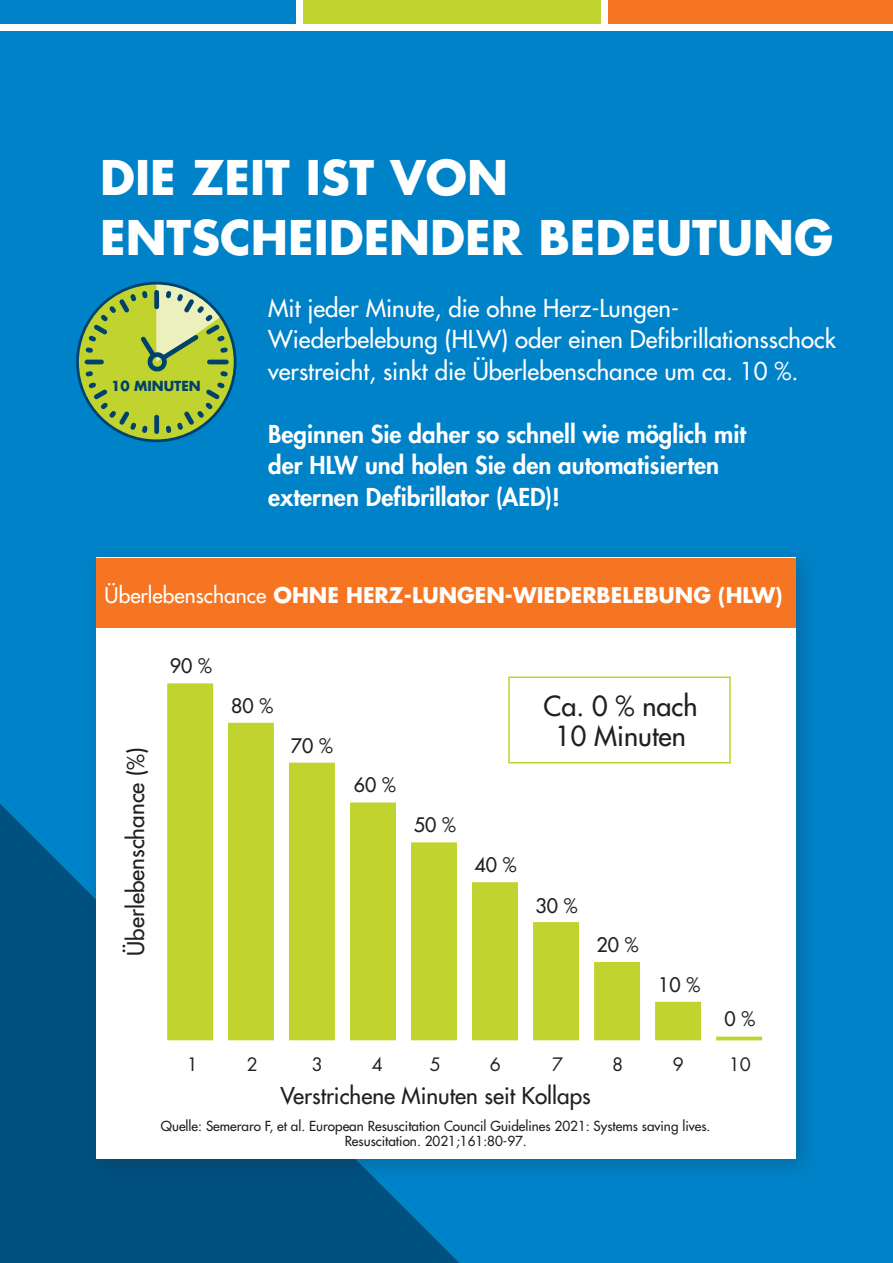
<style>
.page{position:relative;width:893px;height:1263px;background:#fff}
.page>*{position:absolute;margin:0;border:0;box-sizing:border-box;transform-origin:0 0}
.t1{font:700 46.5px/60px "Futura Std";color:#fff}
.t2{font:500 27px/30px "Futura Std";color:#231f20;text-align:center}
.t3{font:500 24px/31.5px "Futura Std";color:#fff}
.t4{font:800 24px/31.5px "Futura Std";color:#fff}
.t5{font:500 22.5px "Futura Std";color:#231f20}
.t6{font:700 21px "Futura Std";color:#fff}
.t7{font:500 19.5px "Futura Std";color:#231f20}
.t8{font:18px "Futura Std";color:#231f20}
.t9{font:500 13.5px/15px "Futura Std";color:#231f20;text-align:center}
.t10{font:700 13.5px "Futura Std";color:#00426b}
.s1{font-weight:500}
</style>
<div class="page">
<div style="left:0;top:31px;width:893px;height:1232px;background:#0082c8"></div>
<svg style="left:0;top:804px;width:459px;height:459px;background:#005486"></svg>
<div style="left:608px;top:0;width:285px;height:24px;background:#f57523"></div>
<div style="left:303px;top:0;width:297px;height:24px;background:#c1d32f"></div>
<div style="left:0;top:0;width:295px;height:24px;background:#0082c8"></div>
<div style="left:77px;top:283px;width:158px;height:158px;background:#c1d32f;border-radius:50%"></div>
<div style="left:84px;top:545px;width:736px;height:637px;background:#231f20;opacity:.22"></div>
<div style="left:97px;top:558px;width:699px;height:601px;background:#fff"></div>
<svg style="left:716px;top:1036px;width:47px;height:5px"></svg>
<div style="left:654px;top:1000px;width:49px;height:42px;background:#c1d32f;border:2px solid #fff"></div>
<div style="left:593px;top:960px;width:49px;height:82px;background:#c1d32f;border:2px solid #fff"></div>
<div style="left:532px;top:920px;width:48px;height:122px;background:#c1d32f;border:2px solid #fff"></div>
<div style="left:470px;top:881px;width:49px;height:161px;background:#c1d32f;border:2px solid #fff"></div>
<div style="left:409px;top:841px;width:49px;height:201px;background:#c1d32f;border:2px solid #fff"></div>
<div style="left:348px;top:801px;width:49px;height:241px;background:#c1d32f;border:2px solid #fff"></div>
<div style="left:287px;top:761px;width:49px;height:281px;background:#c1d32f;border:2px solid #fff"></div>
<div style="left:226px;top:721px;width:49px;height:321px;background:#c1d32f;border:2px solid #fff"></div>
<div style="left:166px;top:682px;width:49px;height:360px;background:#c1d32f;border:2px solid #fff"></div>
<div style="left:508px;top:676px;width:223px;height:87px;border:2px solid #c1d32f"></div>
<div style="left:97px;top:558px;width:699px;height:70px;background:#f57523"></div>
<svg style="left:142px;top:426px;width:6px;height:7px"></svg>
<svg style="left:166px;top:426px;width:5px;height:7px"></svg>
<svg style="left:89px;top:382px;width:47px;height:48px"></svg>
<svg style="left:177px;top:382px;width:48px;height:48px"></svg>
<hr style="left:85px;top:360px;width:19px;height:4px;background:#00426b;border-radius:2px">
<div style="left:154px;top:415px;width:5px;height:19px;background:#00426b;border-radius:2px"></div>
<hr style="left:207px;top:360px;width:22px;height:4px;background:#497953;border-radius:2px">
<svg style="left:86px;top:283px;width:142px;height:93px"></svg>
<h1 class="t1" style="left:100px;top:147px;width:735px">DIE ZEIT IST VON<br>ENTSCHEIDENDER BEDEUTUNG</h1>
<p class="t10" style="left:111px;top:377px;width:91px">10 MINUTEN</p>
<p class="t3" style="left:268px;top:292px;width:569px">Mit jeder Minute, die ohne Herz-Lungen-<br>Wiederbelebung (HLW) oder einen Defibrillationsschock verstreicht, sinkt die Überlebenschance um ca. 10 %.</p>
<p class="t4" style="left:268px;top:418px;width:479px">Beginnen Sie daher so schnell wie möglich mit der HLW und holen Sie den automatisierten externen Defibrillator (AED)!</p>
<p class="t6" style="left:105px;top:581px;width:679px"><span class="s1">Überlebenschance</span> OHNE HERZ-LUNGEN-WIEDERBELEBUNG (HLW)</p>
<p class="t5" style="left:122px;top:956px;width:210px;rotate:-90deg">Überlebenschance (%)</p>
<p class="t7" style="left:170px;top:654px;width:43px">90 %</p>
<p class="t7" style="left:231px;top:693px;width:43px">80 %</p>
<p class="t7" style="left:291px;top:733px;width:43px">70 %</p>
<p class="t7" style="left:354px;top:772px;width:43px">60 %</p>
<p class="t7" style="left:414px;top:812px;width:43px">50 %</p>
<p class="t7" style="left:475px;top:852px;width:43px">40 %</p>
<p class="t2" style="left:544px;top:691px;width:155px">Ca. 0 % nach<br>10 Minuten</p>
<p class="t7" style="left:535px;top:893px;width:43px">30 %</p>
<p class="t7" style="left:597px;top:933px;width:43px">20 %</p>
<p class="t7" style="left:658px;top:972px;width:43px">10 %</p>
<p class="t7" style="left:725px;top:1006px;width:32px">0 %</p>
<p class="t8" style="left:187px;top:1053px;width:13px">1</p>
<p class="t8" style="left:247px;top:1053px;width:13px">2</p>
<p class="t8" style="left:312px;top:1053px;width:13px">3</p>
<p class="t8" style="left:372px;top:1053px;width:13px">4</p>
<p class="t8" style="left:430px;top:1053px;width:13px">5</p>
<p class="t8" style="left:490px;top:1053px;width:13px">6</p>
<p class="t8" style="left:552px;top:1053px;width:13px">7</p>
<p class="t8" style="left:612px;top:1053px;width:13px">8</p>
<p class="t8" style="left:673px;top:1053px;width:13px">9</p>
<p class="t8" style="left:729px;top:1053px;width:24px">10</p>
<p class="t5" style="left:281px;top:1082px;width:312px">Verstrichene Minuten seit Kollaps</p>
<p class="t9" style="left:161px;top:1119px;width:551px">Quelle: Semeraro F, et al. European Resuscitation Council Guidelines 2021: Systems saving lives.<br>Resuscitation. 2021;161:80-97.</p>
</div>
